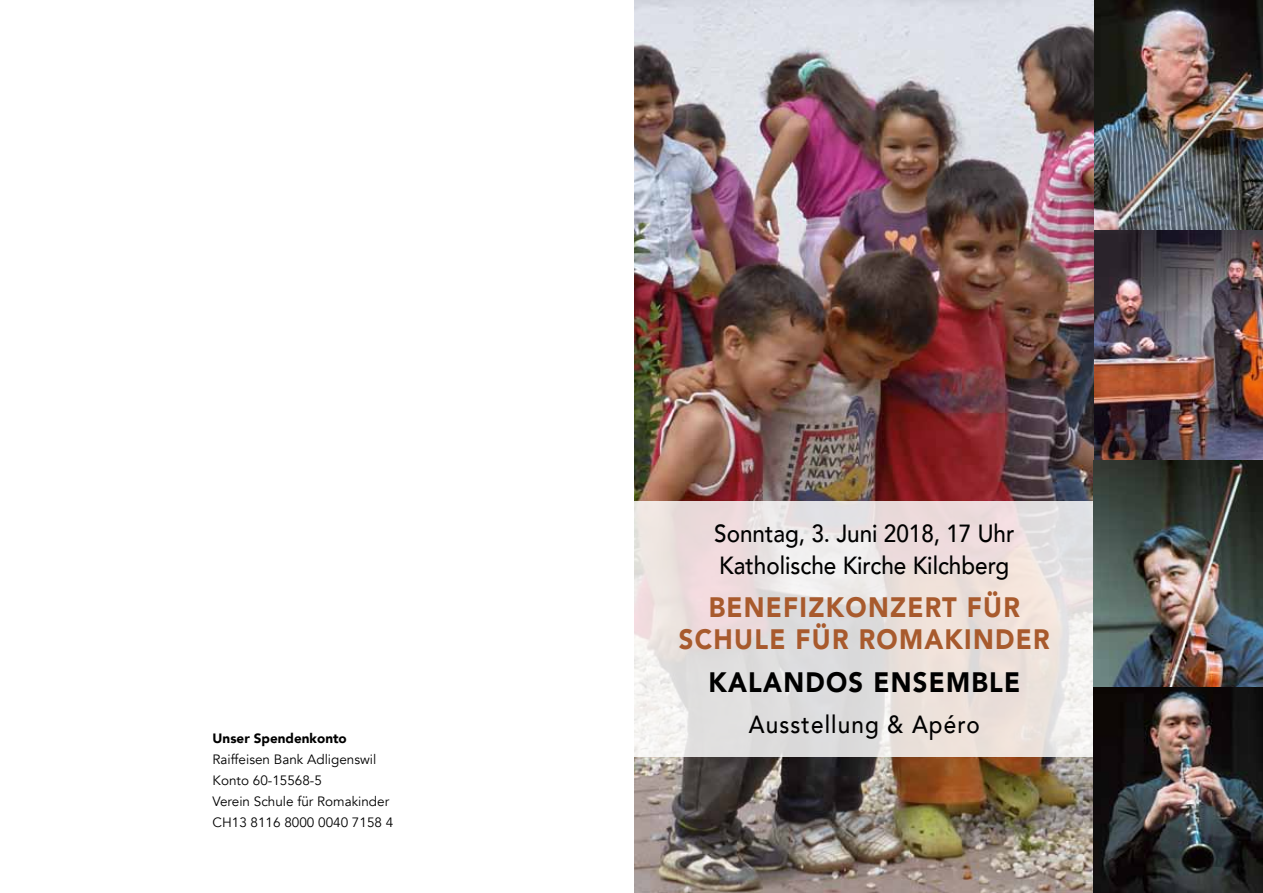
<style>
.page{position:relative;width:1263px;height:893px;background:#fff}
.page>*{position:absolute;margin:0;border:0;box-sizing:border-box;transform-origin:0 0}
.t1{font:900 28.05px/31.5px "Avenir";letter-spacing:.05em;color:#a85a2d;scale:.91 1}
.t2{font:900 28.05px "Avenir";letter-spacing:.05em;color:#000;scale:.91 1}
.t3{font:500 24.75px/31.5px "Avenir";color:#000;scale:.91 1}
.t4{font:500 24.75px "Avenir";letter-spacing:.05em;color:#000;scale:.91 1}
.t5{font:13.5px/21px "Avenir";color:#000}
.t6{font:900 13.5px "Avenir";color:#000}
</style>
<div class="page">
<img style="left:635px;top:0;width:459px;height:893px">
<svg style="left:634px;top:502px;width:460px;height:255px;background:#e8e0df"></svg>
<img style="left:1094px;top:230px;width:169px;height:230px">
<img style="left:1094px;top:460px;width:169px;height:433px">
<img style="left:1094px;top:0;width:169px;height:230px">
<p class="t6" style="left:213px;top:727px;width:136px">UNSER SPENDENKONTO</p>
<p class="t5" style="left:213px;top:749px;width:182px">Raiffeisen Bank Adligenswil<br>Konto 60-15568-5<br>Verein Schule für Romakinder<br>CH13 8116 8000 0040 7158 4</p>
<h2 class="t3" style="left:714px;top:517px;width:331px">Sonntag, 3. Juni 2018, 17 Uhr<br>Katholische Kirche Kilchberg</h2>
<h1 class="t1" style="left:679px;top:591px;width:369px;text-indent:30px">BENEFIZKONZERT FÜR<br>SCHULE FÜR ROMAKIN</h1>
<h1 class="t1" style="left:995px;top:623px;width:42px">DER</h1>
<h1 class="t2" style="left:708px;top:659px;width:220px">KALAN DOS ENSE</h1>
<h1 class="t2" style="left:946px;top:659px;width:79px">MBLE</h1>
<h2 class="t4" style="left:749px;top:703px;width:255px">Ausstellung &amp; Apéro</h2>
</div>
